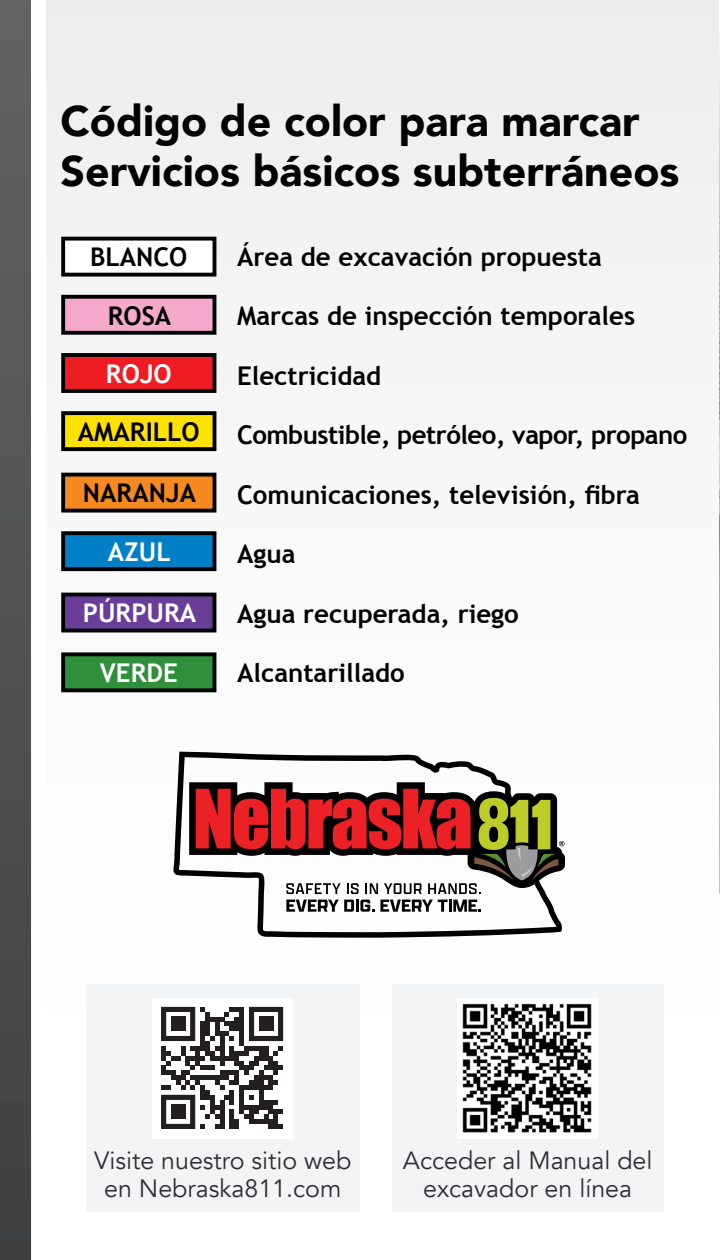
<style>
.page{position:relative;width:720px;height:1260px;background:#fff}
.page>*{position:absolute;margin:0;border:0;box-sizing:border-box;transform-origin:0 0}
.t1{font:900 42.75px "Avenir";color:#010203}
.t2{font:700 25.75px "Trebuchet MS";color:#010203}
.t3{font:700 25.75px "Trebuchet MS";letter-spacing:-.02em;color:#010203}
.t4{font:700 25.75px "Trebuchet MS";color:#fff}
.t5{font:25px/27.5px "Avenir";color:#2d2f32;text-align:center}
</style>
<div class="page">
<div style="left:46px;top:0;width:674px;height:1260px;background:#f8f8f9"></div>
<div style="left:0;top:0;width:31px;height:1260px;background:linear-gradient(to bottom,#626266,#3f4041)"></div>
<div style="left:61px;top:237px;width:155px;height:40px;background:#fff;border:4px solid #010203"></div>
<div style="left:61px;top:295px;width:155px;height:40px;background:#f5a9cb;border:4px solid #010203"></div>
<div style="left:61px;top:353px;width:155px;height:40px;background:#ee1d23;border:4px solid #010203"></div>
<div style="left:61px;top:411px;width:155px;height:40px;background:#ffe201;border:4px solid #010203"></div>
<div style="left:61px;top:473px;width:155px;height:40px;background:#f6891f;border:4px solid #010203"></div>
<div style="left:61px;top:531px;width:155px;height:40px;background:#007fc6;border:4px solid #010203"></div>
<div style="left:61px;top:593px;width:155px;height:39px;background:#6a3d98;border:4px solid #010203"></div>
<div style="left:61px;top:652px;width:155px;height:40px;background:#2f8f3a;border:4px solid #010203"></div>
<svg style="left:173px;top:752px;width:389px;height:186px"></svg>
<svg style="left:286px;top:900px;width:195px;height:12px"></svg>
<svg style="left:189px;top:782px;width:373px;height:106px"></svg>
<svg style="left:196px;top:789px;width:369px;height:105px"></svg>
<div style="left:86px;top:985px;width:274px;height:227px;background:#f3f4f5"></div>
<div style="left:153px;top:998px;width:140px;height:141px;background:#fff"></div>
<svg style="left:161px;top:1007px;width:122px;height:122px"></svg>
<div style="left:171px;top:1017px;width:14px;height:14px;background:#231f20"></div>
<div style="left:259px;top:1017px;width:14px;height:14px;background:#231f20"></div>
<div style="left:171px;top:1105px;width:14px;height:14px;background:#231f20"></div>
<div style="left:392px;top:985px;width:272px;height:227px;background:#f3f4f5"></div>
<img style="left:458px;top:998px;width:140px;height:141px">
<p class="t1" style="left:61px;top:85px;width:581px">Código de color para marcar</p>
<p class="t1" style="left:61px;top:135px;width:620px">Servicios básicos subterráneos</p>
<p class="t2" style="left:90px;top:241px;width:99px">BLANCO</p>
<p class="t2" style="left:108px;top:299px;width:65px">ROSA</p>
<p class="t4" style="left:106px;top:358px;width:67px">ROJO</p>
<p class="t2" style="left:78px;top:416px;width:123px">AMARILLO</p>
<p class="t2" style="left:83px;top:477px;width:115px">NARANJA</p>
<p class="t4" style="left:108px;top:536px;width:64px">AZUL</p>
<p class="t4" style="left:83px;top:597px;width:115px">PÚRPURA</p>
<p class="t4" style="left:100px;top:657px;width:79px">VERDE</p>
<p class="t2" style="left:237px;top:241px;width:366px">Área de excavación propuesta</p>
<p class="t2" style="left:237px;top:300px;width:400px">Marcas de inspección temporales</p>
<p class="t2" style="left:237px;top:360px;width:146px">Electricidad</p>
<p class="t3" style="left:237px;top:419px;width:452px">Combustible, petróleo, vapor, propano</p>
<p class="t2" style="left:237px;top:479px;width:404px">Comunicaciones, televisión, fibra</p>
<p class="t2" style="left:237px;top:538px;width:60px">Agua</p>
<p class="t2" style="left:237px;top:597px;width:283px">Agua recuperada, riego</p>
<p class="t2" style="left:237px;top:657px;width:169px">Alcantarillado</p>
<p class="t5" style="left:94px;top:1148px;width:259px">Visite nuestro sitio web en Nebraska811.com</p>
<p class="t5" style="left:403px;top:1148px;width:251px">Acceder al Manual del excavador en línea</p>
</div>
